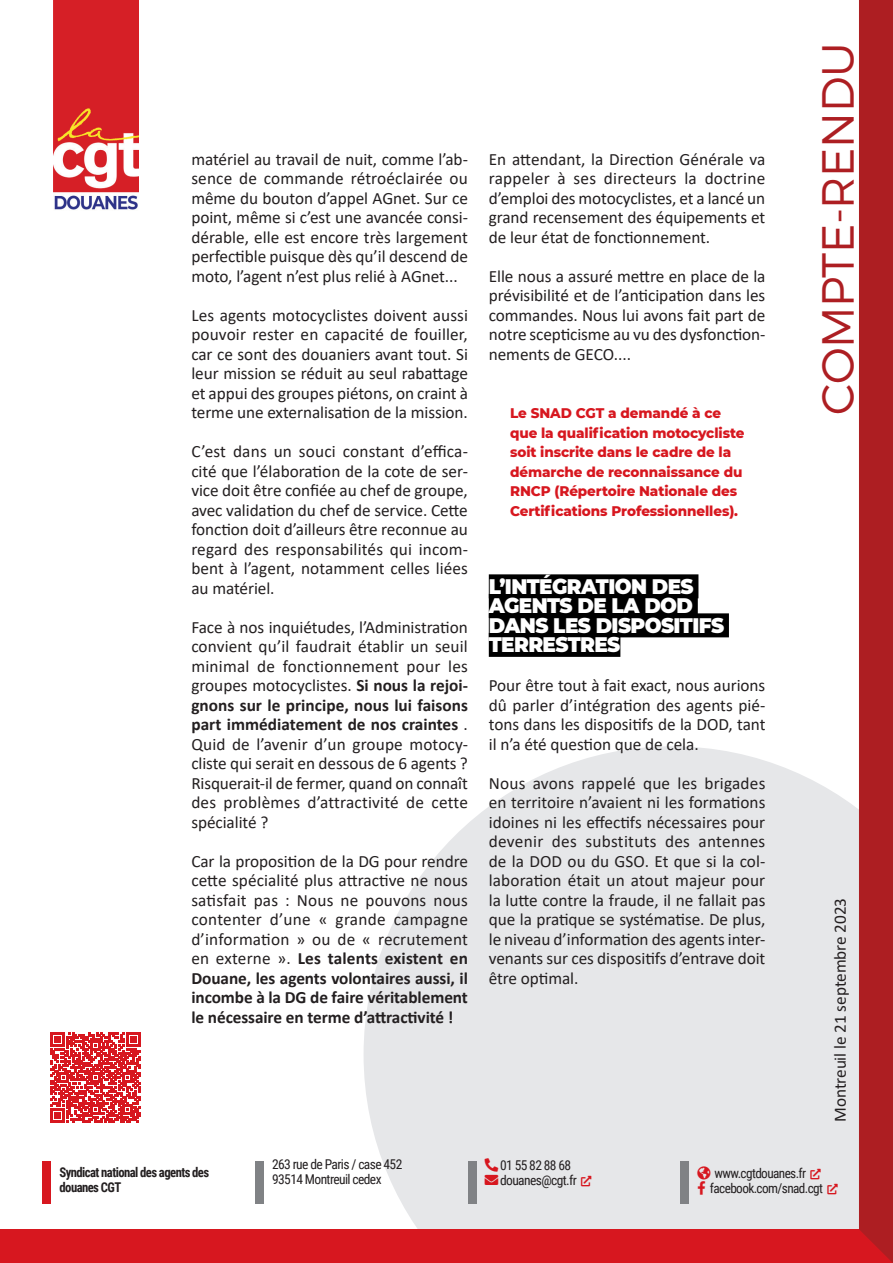
<style>
.page{position:relative;width:893px;height:1263px;background:#fff}
.page>*{position:absolute;margin:0;border:0;box-sizing:border-box;transform-origin:0 0}
.t1{font:300 45px "Montserrat";letter-spacing:-.01em;color:#ad1e22}
.t2{font:900 21px/19.5px "Montserrat";letter-spacing:-.03em;color:#fff;scale:.95 1}
.t3{font:17.25px/19.5px "Calibri";letter-spacing:-.005em;color:#231f20;text-align:justify}
.t4{font:800 14.25px/19.5px "Montserrat";letter-spacing:-.005em;color:#d7171f;scale:.95 1}
.t5{font:13.5px/15px "Roboto Condensed";letter-spacing:-.045em;color:#231f20}
.t6{font:700 13.5px/15px "Roboto Condensed";letter-spacing:-.045em;color:#231f20;scale:.94 1}
.s1{font-weight:700}
.s2{color:#d7171f}
</style>
<div class="page">
<svg style="left:364px;top:746px;width:495px;height:483px;fill:#e6e7e9"></svg>
<div style="left:43px;top:1161px;width:8px;height:42px;background:#d7171f"></div>
<div style="left:255px;top:1161px;width:9px;height:42px;background:#808285"></div>
<div style="left:468px;top:1161px;width:8px;height:42px;background:#808285"></div>
<div style="left:680px;top:1161px;width:9px;height:42px;background:#808285"></div>
<div style="left:0;top:1229px;width:893px;height:34px;background:#d7171f"></div>
<div style="left:859px;top:0;width:34px;height:1263px;background:#ad1e22"></div>
<img style="left:53px;top:0;width:85px;height:210px">
<div style="left:489px;top:574px;width:209px;height:24px;background:#000"></div>
<div style="left:489px;top:594px;width:209px;height:24px;background:#000"></div>
<div style="left:489px;top:613px;width:240px;height:24px;background:#000"></div>
<div style="left:489px;top:633px;width:131px;height:24px;background:#000"></div>
<svg style="left:51px;top:1032px;width:90px;height:90px"></svg>
<svg style="left:485px;top:1158px;width:13px;height:27px"></svg>
<svg style="left:581px;top:1176px;width:10px;height:10px"></svg>
<svg style="left:811px;top:1168px;width:10px;height:11px"></svg>
<svg style="left:697px;top:1166px;width:13px;height:28px"></svg>
<svg style="left:827px;top:1183px;width:11px;height:11px"></svg>
<p class="t3" style="left:191px;top:149px;width:278px">matériel au travail de nuit, comme l’ab&shy;sence de commande rétroéclairée ou même du bouton d’appel AGnet. Sur ce point, même si c’est une avancée consi&shy;dérable, elle est encore très largement perfectible puisque dès qu’il descend de moto, l’agent n’est plus relié à AGnet...</p>
<p class="t3" style="left:191px;top:305px;width:278px">Les agents motocyclistes doivent aussi pouvoir rester en capacité de fouiller, car ce sont des douaniers avant tout. Si leur mission se réduit au seul rabattage et appui des groupes piétons, on craint à terme une externalisation de la mission.</p>
<p class="t3" style="left:191px;top:441px;width:278px">C’est dans un souci constant d’effica&shy;cité que l’élaboration de la cote de ser&shy;vice doit être confiée au chef de groupe, avec validation du chef de service. Cette fonction doit d’ailleurs être reconnue au regard des responsabilités qui incom&shy;bent à l’agent, notamment celles liées au matériel.</p>
<p class="t3" style="left:191px;top:617px;width:278px">Face à nos inquiétudes, l’Administration convient qu’il faudrait établir un seuil minimal de fonctionnement pour les groupes motocyclistes. <span class="s1">Si nous la rejoi&shy;gnons sur le principe, nous lui faisons part immédiatement de nos craintes</span> .<br>Quid de l’avenir d’un groupe motocy&shy;cliste qui serait en dessous de 6 agents ?<br>Risquerait-il de fermer, quand on connaît des problèmes d’attractivité de cette spécialité ?</p>
<p class="t3" style="left:191px;top:851px;width:278px">Car la proposition de la DG pour rendre cette spécialité plus attractive ne nous satisfait pas : Nous ne pouvons nous contenter d’une « grande campagne d’information » ou de « recrutement en externe ». <span class="s1">Les talents existent en Douane, les agents volontaires aussi, il incombe à la DG de faire véritablement le nécessaire en terme d’attractivité !</span></p>
<p class="t3" style="left:489px;top:149px;width:278px">En attendant, la Direction Générale va rappeler à ses directeurs la doctrine d’emploi des motocyclistes, et a lancé un grand recensement des équipements et de leur état de fonctionnement.</p>
<p class="t3" style="left:489px;top:266px;width:278px">Elle nous a assuré mettre en place de la prévisibilité et de l’anticipation dans les commandes. Nous lui avons fait part de notre scepticisme au vu des dysfonction&shy;nements de GECO....</p>
<p class="t4" style="left:510px;top:403px;width:248px">Le SNAD CGT a demandé à ce que la qualification motocycliste soit inscrite dans le cadre de la démarche de reconnaissance du<br>RNCP (Répertoire Nationale des<br>Certifications Professionnelles).</p>
<p class="t2" style="left:489px;top:575px;width:249px">L’INTÉGRATION DES<br>AGENTS DE LA DOD<br>DANS LES DISPOSITIFS<br>TERRESTRES</p>
<p class="t3" style="left:489px;top:675px;width:278px">Pour être tout à fait exact, nous aurions dû parler d’intégration des agents pié&shy;tons dans les dispositifs de la DOD, tant il n’a été question que de cela.</p>
<p class="t3" style="left:489px;top:773px;width:278px">Nous avons rappelé que les brigades en territoire n’avaient ni les formations idoines ni les effectifs nécessaires pour devenir des substituts des antennes de la DOD ou du GSO. Et que si la col&shy;laboration était un atout majeur pour la lutte contre la fraude, il ne fallait pas que la pratique se systématise. De plus, le niveau d’information des agents inter&shy;venants sur ces dispositifs d’entrave doit être optimal.</p>
<h1 class="t1" style="left:810px;top:415px;width:373px;rotate:-90deg">compte-rendu</h1>
<p class="t3" style="left:830px;top:1122px;width:225px;rotate:-90deg">Montreuil le 21 septembre 2023</p>
<p class="t6" style="left:60px;top:1164px;width:161px">Syndicat national des agents des douanes CGT</p>
<p class="t5" style="left:272px;top:1156px;width:132px">263 rue de Paris / case 452<br>93514 Montreuil cedex</p>
<p class="t5" style="left:500px;top:1157px;width:93px;text-indent:-15px"><span class="s2">□■●▼</span> 01 55 82 88 68 douanes@cgt.fr <span class="s2">▼■●●■●▼</span></p>
<p class="t5" style="left:697px;top:1165px;width:125px"><span class="s2">●□▲</span> www.cgtdouanes.fr <span class="s2">▼■●●■●▼</span></p>
<p class="t5" style="left:697px;top:1180px;width:142px"><span class="s2">□□</span> facebook.com/snad.cgt <span class="s2">▼■●●■●▼</span></p>
</div>
